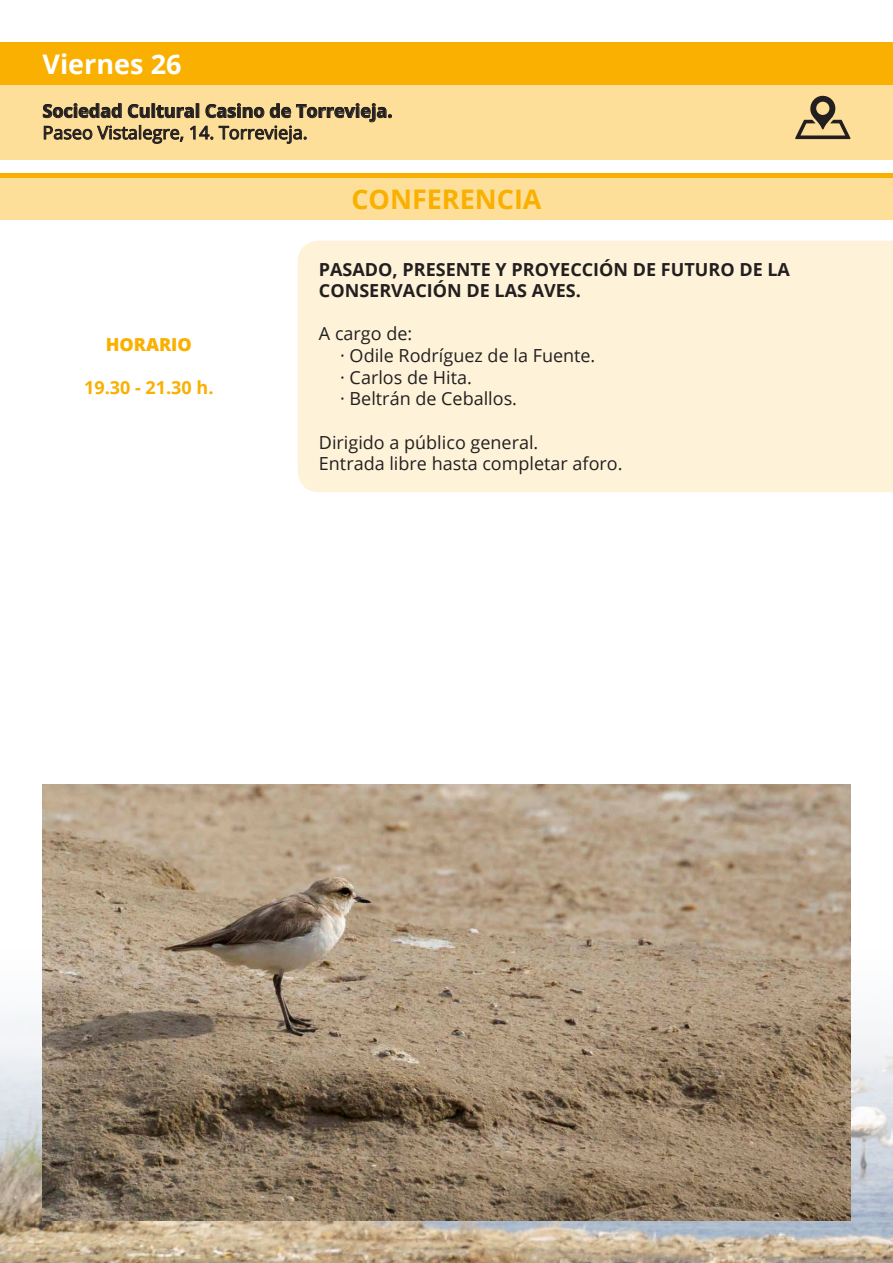
<style>
.page{position:relative;width:893px;height:1263px;background:#fff}
.page>*{position:absolute;margin:0;border:0;box-sizing:border-box;transform-origin:0 0}
.t1{font:700 27px "Open Sans";color:#fab000}
.t2{font:700 27px "Open Sans";color:#fff}
.t3{font:18px "Open Sans";color:#231f20}
.t4{font:700 18px/21.6px "Open Sans";color:#231f20}
.t5{font:700 18px "Open Sans";color:#fab000}
.t6{font:800 18px "Open Sans";color:#fab000}
</style>
<div class="page">
<div style="left:0;top:43px;width:893px;height:117px;background:#fddf99"></div>
<img style="left:0;top:942px;width:893px;height:321px">
<div style="left:0;top:43px;width:893px;height:42px;background:#fab000"></div>
<svg style="left:43px;top:103px;width:349px;height:41px"></svg>
<div style="left:298px;top:241px;width:595px;height:251px;background:#fef3d9"></div>
<svg style="left:795px;top:96px;width:55px;height:43px"></svg>
<div style="left:0;top:177px;width:893px;height:42px;background:#fddf99"></div>
<hr style="left:0;top:173px;width:893px;height:4px;background:#fab000">
<img style="left:43px;top:785px;width:807px;height:435px">
<p class="t2" style="left:43px;top:45px;width:140px">Viernes 26</p>
<p class="t4" style="left:43px;top:100px;width:351px">Sociedad Cultural Casino de Torrevieja.</p>
<p class="t3" style="left:43px;top:120px;width:267px">Paseo Vistalegre, 14. Torrevieja.</p>
<p class="t6" style="left:106px;top:331px;width:88px">HORARIO</p>
<p class="t5" style="left:84px;top:375px;width:131px">19.30 - 21.30 h.</p>
<p class="t1" style="left:351px;top:180px;width:192px">CONFERENCIA</p>
<p class="t4" style="left:319px;top:258px;width:473px">PASADO, PRESENTE Y PROYECCIÓN DE FUTURO DE LA<br>CONSERVACIÓN DE LAS AVES.</p>
<p class="t3" style="left:319px;top:322px;width:95px">A cargo de:</p>
<p class="t3" style="left:340px;top:343px;width:257px">· Odile Rodríguez de la Fuente.</p>
<p class="t3" style="left:340px;top:365px;width:133px">· Carlos de Hita.</p>
<p class="t3" style="left:340px;top:386px;width:178px">· Beltrán de Ceballos.</p>
<p class="t3" style="left:319px;top:430px;width:221px">Dirigido a público general.</p>
<p class="t3" style="left:319px;top:451px;width:305px">Entrada libre hasta completar aforo.</p>
</div>
